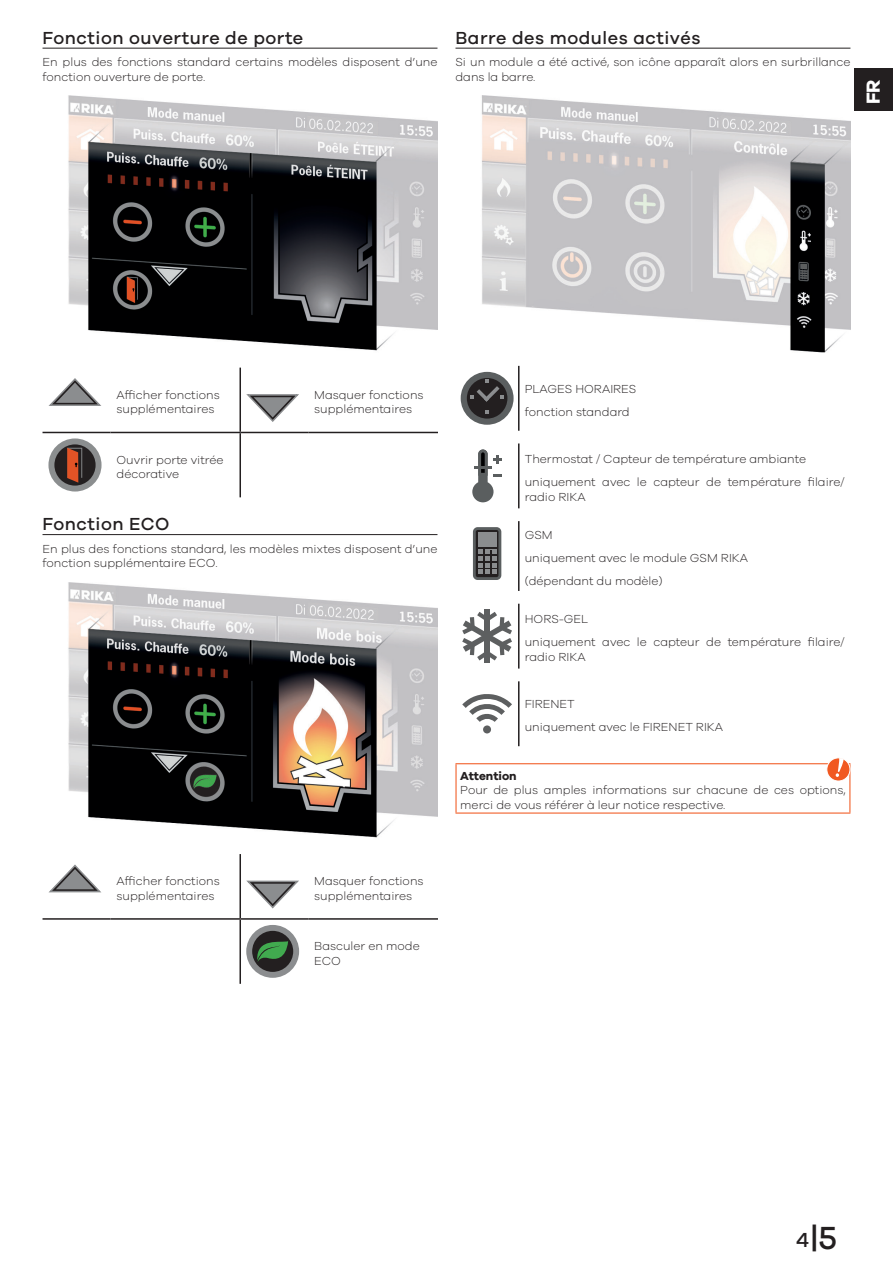
<style>
.page{position:relative;width:893px;height:1263px;background:#fff}
.page>*{position:absolute;margin:0;border:0;box-sizing:border-box;transform-origin:0 0}
.t1{font:500 33px "Galano Grotesque";color:#231f20}
.t2{font:500 21px "Galano Grotesque";color:#231f20}
.t3{font:700 19.5px "Galano Grotesque";color:#fff}
.H2_-_SubHeader{font:500 18px "Galano Grotesque";letter-spacing:.03em;color:#231f20}
.BT_-_BodyText{font:300 12px/14.4px "Galano Grotesque";color:#231f20}
.Symbole{font:300 12px/14.4px "Galano Grotesque";color:#231f20}
.Tabellen_Hinweis_Tip{font:300 12px/14.4px "Galano Grotesque";color:#231f20}
.Tabellen_Hinweis_Tip-2{font:700 12px "Galano Grotesque";color:#231f20}
</style>
<div class="page">
<div style="left:855px;top:68px;width:38px;height:43px;background:#231f20"></div>
<hr style="left:43px;top:48px;width:394px;height:1px;background:#231f20">
<hr style="left:43px;top:534px;width:394px;height:1px;background:#231f20">
<img style="left:68px;top:96px;width:369px;height:255px">
<hr style="left:239px;top:368px;width:2px;height:64px;background:#231f20">
<hr style="left:43px;top:432px;width:68px;height:1px;background:#231f20">
<hr style="left:111px;top:432px;width:129px;height:1px;background:#231f20">
<hr style="left:240px;top:432px;width:68px;height:1px;background:#231f20">
<hr style="left:239px;top:433px;width:2px;height:64px;background:#231f20">
<hr style="left:308px;top:432px;width:130px;height:1px;background:#231f20">
<svg style="left:49px;top:378px;width:52px;height:28px"></svg>
<svg style="left:246px;top:394px;width:53px;height:28px"></svg>
<svg style="left:49px;top:438px;width:52px;height:53px"></svg>
<img style="left:68px;top:582px;width:369px;height:256px">
<hr style="left:239px;top:854px;width:2px;height:64px;background:#231f20">
<hr style="left:43px;top:918px;width:68px;height:2px;background:#231f20">
<hr style="left:111px;top:918px;width:129px;height:2px;background:#231f20">
<hr style="left:240px;top:918px;width:68px;height:2px;background:#231f20">
<hr style="left:239px;top:920px;width:2px;height:64px;background:#231f20">
<hr style="left:308px;top:918px;width:130px;height:2px;background:#231f20">
<svg style="left:49px;top:864px;width:52px;height:28px"></svg>
<svg style="left:247px;top:881px;width:52px;height:27px"></svg>
<svg style="left:246px;top:925px;width:53px;height:53px"></svg>
<hr style="left:455px;top:48px;width:395px;height:1px;background:#231f20">
<img style="left:481px;top:96px;width:369px;height:257px">
<hr style="left:518px;top:366px;width:1px;height:65px;background:#231f20">
<svg style="left:461px;top:372px;width:53px;height:53px"></svg>
<hr style="left:518px;top:443px;width:1px;height:65px;background:#231f20">
<svg style="left:472px;top:449px;width:30px;height:53px"></svg>
<hr style="left:518px;top:521px;width:1px;height:70px;background:#231f20">
<svg style="left:473px;top:527px;width:28px;height:53px"></svg>
<div style="left:478px;top:532px;width:19px;height:14px;background:#8b8d8f"></div>
<hr style="left:478px;top:550px;width:19px;height:4px;background:#8b8d8f">
<div style="left:478px;top:556px;width:19px;height:5px;background:#8b8d8f"></div>
<hr style="left:478px;top:563px;width:19px;height:4px;background:#8b8d8f">
<div style="left:478px;top:569px;width:19px;height:5px;background:#8b8d8f"></div>
<hr style="left:483px;top:548px;width:2px;height:27px;background:#231f20">
<hr style="left:490px;top:550px;width:2px;height:24px;background:#231f20">
<hr style="left:518px;top:604px;width:1px;height:64px;background:#231f20">
<div style="left:484px;top:636px;width:6px;height:26px;background:#5d5f60"></div>
<svg style="left:462px;top:612px;width:50px;height:48px"></svg>
<div style="left:484px;top:610px;width:6px;height:26px;background:#5d5f60"></div>
<hr style="left:518px;top:681px;width:1px;height:65px;background:#231f20">
<svg style="left:462px;top:694px;width:50px;height:28px"></svg>
<div style="left:483px;top:725px;width:8px;height:8px;background:#5d5f60;border-radius:50%"></div>
<hr style="left:455px;top:763px;width:395px;height:1px;background:#f15921">
<hr style="left:455px;top:764px;width:2px;height:48px;background:#f15921">
<hr style="left:849px;top:764px;width:1px;height:48px;background:#f15921">
<hr style="left:455px;top:812px;width:395px;height:1px;background:#f15921">
<div style="left:827px;top:758px;width:23px;height:23px;background:#f15921;border-radius:50%"></div>
<div style="left:826px;top:757px;width:24px;height:24px;border:1px solid #fff;border-radius:50%"></div>
<svg style="left:836px;top:758px;width:8px;height:19px"></svg>
<p class="H2_-_SubHeader" style="left:43px;top:27px;width:262px">Fonction ouverture de porte</p>
<p class="BT_-_BodyText" style="left:43px;top:55px;width:396px">En plus des fonctions standard certains modèles disposent d’une fonction ouverture de porte.</p>
<p class="H2_-_SubHeader" style="left:455px;top:27px;width:246px">Barre des modules activés</p>
<p class="BT_-_BodyText" style="left:455px;top:55px;width:396px">Si un module a été activé, son icône apparaît alors en surbrillance dans la barre.</p>
<h3 class="t3" style="left:861px;top:104px;width:26px;rotate:-90deg">FR</h3>
<p class="Symbole" style="left:117px;top:387px;width:105px">Afficher fonctions supplémentaires</p>
<p class="Symbole" style="left:314px;top:387px;width:111px">Masquer fonctions supplémentaires</p>
<p class="Symbole" style="left:117px;top:452px;width:109px">Ouvrir porte vitrée décorative</p>
<p class="H2_-_SubHeader" style="left:43px;top:513px;width:129px">Fonction ECO</p>
<p class="BT_-_BodyText" style="left:43px;top:541px;width:396px">En plus des fonctions standard, les modèles mixtes disposent d’une fonction supplémentaire ECO.</p>
<p class="BT_-_BodyText" style="left:525px;top:381px;width:113px">PLAGES HORAIRES</p>
<p class="BT_-_BodyText" style="left:525px;top:404px;width:106px">fonction standard</p>
<p class="BT_-_BodyText" style="left:525px;top:452px;width:283px">Thermostat / Capteur de température ambiante</p>
<p class="BT_-_BodyText" style="left:525px;top:474px;width:321px">uniquement avec le capteur de température filaire/ radio RIKA</p>
<p class="BT_-_BodyText" style="left:525px;top:527px;width:29px">GSM</p>
<p class="BT_-_BodyText" style="left:525px;top:550px;width:225px">uniquement avec le module GSM RIKA</p>
<p class="BT_-_BodyText" style="left:525px;top:573px;width:139px">(dépendant du modèle)</p>
<p class="BT_-_BodyText" style="left:525px;top:612px;width:65px">HORS-GEL</p>
<p class="BT_-_BodyText" style="left:525px;top:635px;width:321px">uniquement avec le capteur de température filaire/ radio RIKA</p>
<p class="BT_-_BodyText" style="left:525px;top:697px;width:52px">FIRENET</p>
<p class="BT_-_BodyText" style="left:525px;top:719px;width:200px">uniquement avec le FIRENET RIKA</p>
<p class="Tabellen_Hinweis_Tip-2" style="left:460px;top:768px;width:58px">Attention</p>
<p class="Tabellen_Hinweis_Tip" style="left:460px;top:783px;width:387px">Pour de plus amples informations sur chacune de ces options, merci de vous référer à leur notice respective.</p>
<p class="Symbole" style="left:117px;top:874px;width:105px">Afficher fonctions supplémentaires</p>
<p class="Symbole" style="left:314px;top:874px;width:111px">Masquer fonctions supplémentaires</p>
<p class="Symbole" style="left:314px;top:938px;width:107px">Basculer en mode<br>ECO</p>
<h1 class="t1" style="left:810px;top:1218px;width:29px">|5</h1>
<h2 class="t2" style="left:796px;top:1227px;width:14px">4</h2>
</div>
